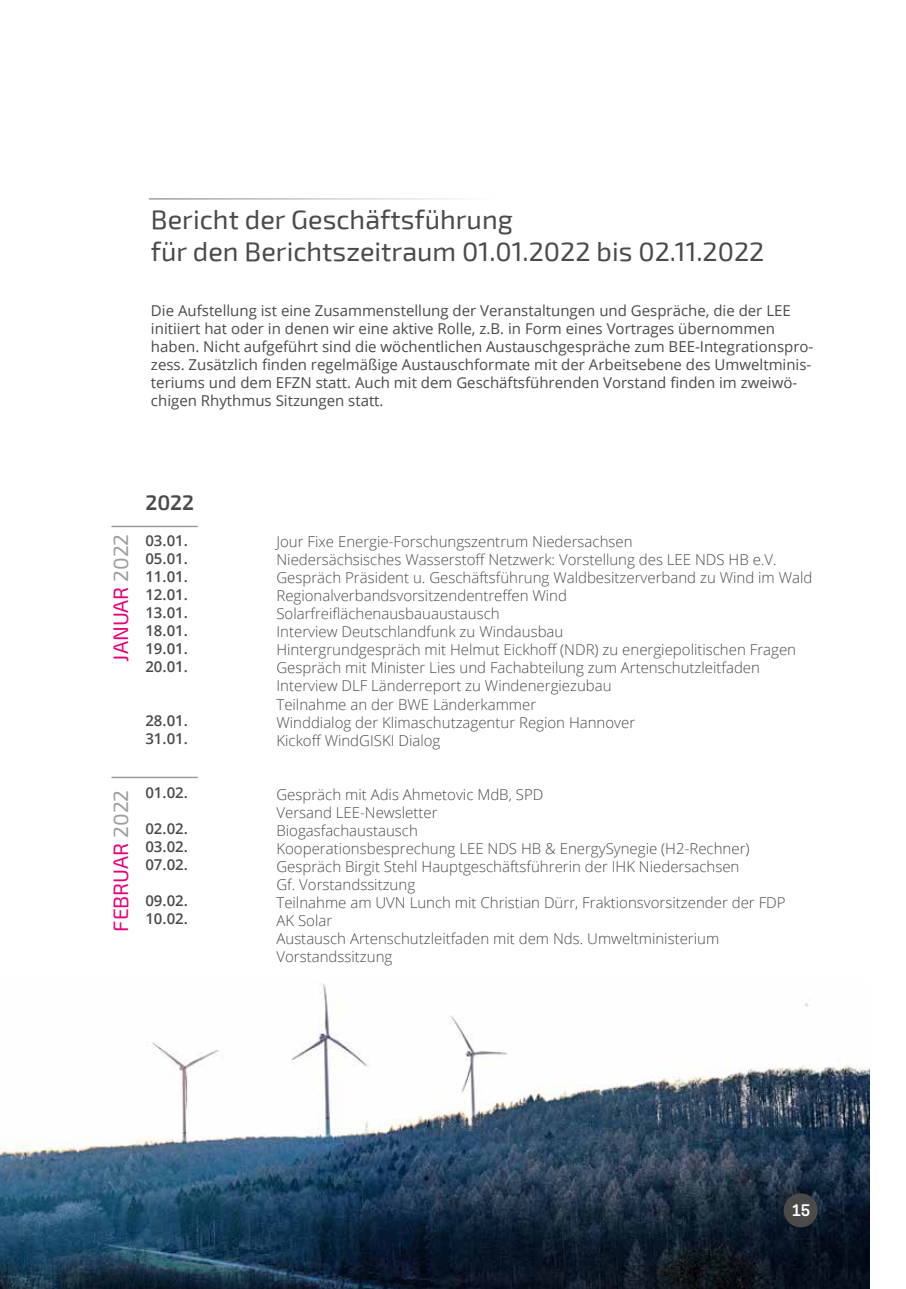
<style>
.page{position:relative;width:906px;height:1289px;background:#fff}
.page>*{position:absolute;margin:0;border:0;box-sizing:border-box;transform-origin:0 0}
.t1{font:27px/32.4px "Exo 2";color:#4a4a49}
.t2{font:21px "Exo 2";color:#e6007d}
.t3{font:600 21px "Exo 2";color:#4a4a49}
.t4{font:300 15px/18px "Open Sans";color:#4a4a49}
.t5{font:15px/18px "Open Sans";color:#4a4a49}
.t6{font:600 15px/18px "Open Sans";color:#4a4a49;text-align:justify}
.t7{font:600 15px "Cooper Hewitt";color:#fff}
.s1{color:#9d9d9c}
</style>
<div class="page">
<hr style="left:111px;top:525px;width:87px;height:2px;background:#9d9d9c">
<img style="left:0;top:983px;width:869px;height:305px">
<hr style="left:111px;top:776px;width:87px;height:2px;background:#9d9d9c">
<hr style="left:149px;top:198px;width:345px;height:2px;background:#9d9d9c">
<div style="left:783px;top:1193px;width:34px;height:34px;background:#4a4a49;border-radius:50%"></div>
<h1 class="t1" style="left:151px;top:202px;width:615px">Bericht der Geschäftsführung<br>für den Berichtszeitraum 01.01.2022 bis 02.11.2022</h1>
<p class="t5" style="left:151px;top:301px;width:664px">Die Aufstellung ist eine Zusammenstellung der Veranstaltungen und Gespräche, die der LEE initiiert hat oder in denen wir eine aktive Rolle, z.B. in Form eines Vortrages übernommen haben. Nicht aufgeführt sind die wöchentlichen Austauschgespräche zum BEE-Integrationspro&shy;zess. Zusätzlich finden regelmäßige Austauschformate mit der Arbeitsebene des Umweltminis&shy;teriums und dem EFZN statt. Auch mit dem Geschäftsführenden Vorstand finden im zweiwö&shy;chigen Rhythmus Sitzungen statt.</p>
<h2 class="t2" style="left:106px;top:661px;width:129px;rotate:-90deg">JANUAR <span class="s1">2022</span></h2>
<h2 class="t2" style="left:106px;top:931px;width:143px;rotate:-90deg">FEBRUAR <span class="s1">2022</span></h2>
<h2 class="t3" style="left:145px;top:487px;width:50px">2022</h2>
<p class="t6" style="left:145px;top:531px;width:44px">03.01.<br>05.01.<br>11.01.<br>12.01.<br>13.01.<br>18.01.<br>19.01.<br>20.01.</p>
<p class="t6" style="left:145px;top:711px;width:44px">28.01.<br>31.01.</p>
<p class="t6" style="left:145px;top:783px;width:44px">01.02.</p>
<p class="t6" style="left:145px;top:819px;width:44px">02.02.<br>03.02.<br>07.02.</p>
<p class="t6" style="left:145px;top:891px;width:44px">09.02.<br>10.02.</p>
<p class="t4" style="left:276px;top:532px;width:537px">Jour Fixe Energie-Forschungszentrum Niedersachsen<br>Niedersächsisches Wasserstoff Netzwerk: Vorstellung des LEE NDS HB e.V.<br>Gespräch Präsident u. Geschäftsführung Waldbesitzerverband zu Wind im Wald Regionalverbandsvorsitzendentreffen Wind<br>Solarfreiflächenausbauaustausch<br>Interview Deutschlandfunk zu Windausbau<br>Hintergrundgespräch mit Helmut Eickhoff (NDR) zu energiepolitischen Fragen Gespräch mit Minister Lies und Fachabteilung zum Artenschutzleitfaden Interview DLF Länderreport zu Windenergiezubau<br>Teilnahme an der BWE Länderkammer<br>Winddialog der Klimaschutzagentur Region Hannover<br>Kickoff WindGISKI Dialog</p>
<p class="t4" style="left:276px;top:784px;width:510px">Gespräch mit Adis Ahmetovic MdB, SPD<br>Versand LEE-Newsletter<br>Biogasfachaustausch<br>Kooperationsbesprechung LEE NDS HB &amp; EnergySynegie (H2-Rechner)<br>Gespräch Birgit Stehl Hauptgeschäftsführerin der IHK Niedersachsen<br>Gf. Vorstandssitzung<br>Teilnahme am UVN Lunch mit Christian Dürr, Fraktionsvorsitzender der FDP AK Solar<br>Austausch Artenschutzleitfaden mit dem Nds. Umweltministerium Vorstandssitzung</p>
<p class="t7" style="left:792px;top:1201px;width:19px">15</p>
<p class="t7" style="left:801px;top:1201px;width:10px">7</p>
</div>
